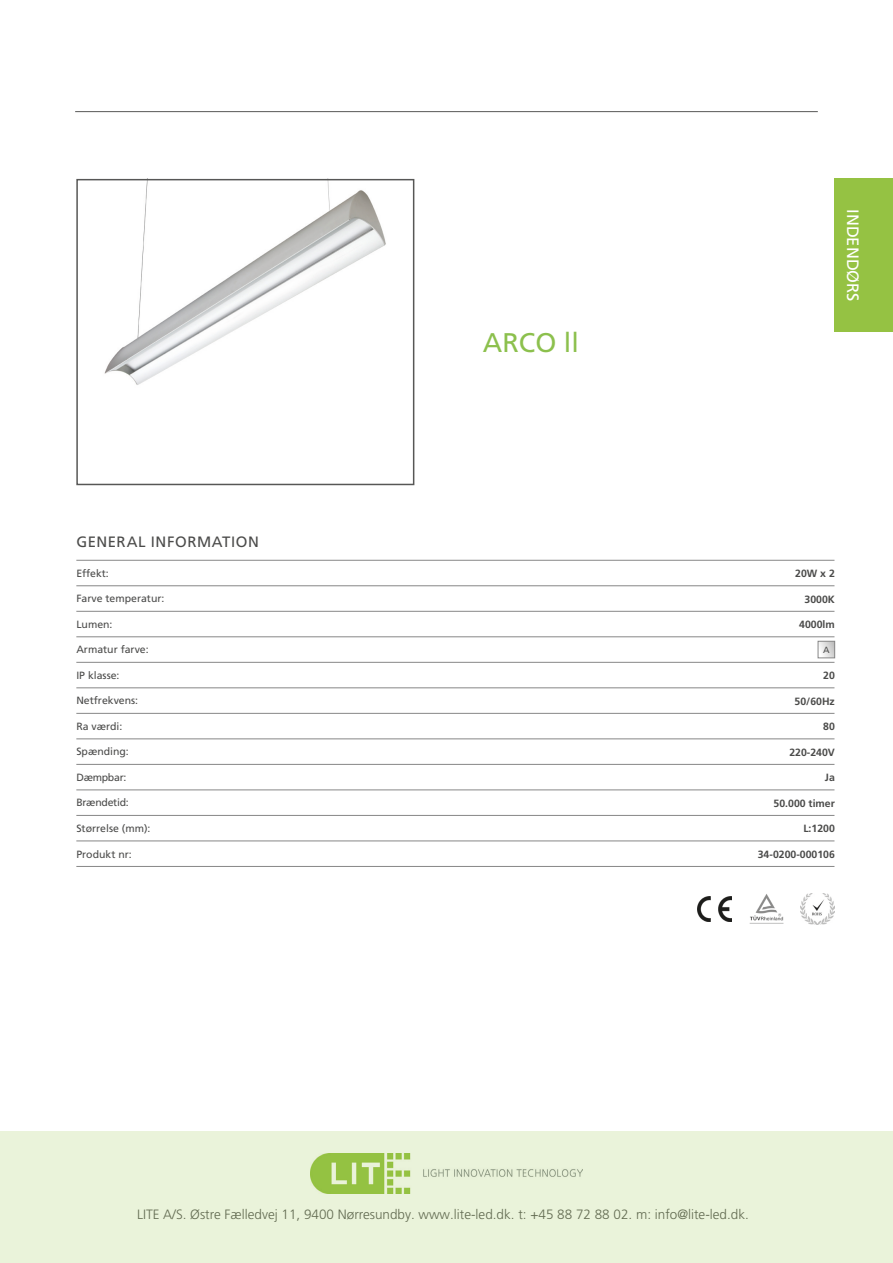
<style>
.page{position:relative;width:893px;height:1263px;background:#fff}
.page>*{position:absolute;margin:0;border:0;box-sizing:border-box;transform-origin:0 0}
.t1{font:27px "Frutiger LT Pro";color:#8cc04d}
.t2{font:16.5px "Frutiger LT Pro";color:#fff}
.t3{font:15px "Frutiger LT Pro";letter-spacing:.04em;color:#4b4b4a}
.t4{font:300 13.5px "Frutiger LT Pro";color:#575756}
.t5{font:10.5px "Frutiger LT Pro";color:#4b4b4a}
.t6{font:700 10.5px "Frutiger LT Pro";color:#4b4b4a}
.t7{font:10.5px "Frutiger LT Pro";letter-spacing:-.025em;color:#4b4b4a}
.t8{font:9px "Frutiger LT Pro";color:#4b4b4a}
</style>
<div class="page">
<img style="left:104px;top:182px;width:282px;height:203px">
<div style="left:0;top:1131px;width:893px;height:132px;background:#eaf3da"></div>
<div style="left:835px;top:178px;width:58px;height:154px;background:#95c243"></div>
<hr style="left:75px;top:111px;width:743px;height:1px;background:#575756">
<div style="left:76px;top:179px;width:338px;height:306px;border:2px solid #575756"></div>
<hr style="left:76px;top:585px;width:758px;height:1px;background:#878787">
<hr style="left:76px;top:611px;width:758px;height:1px;background:#878787">
<hr style="left:76px;top:636px;width:758px;height:1px;background:#878787">
<hr style="left:76px;top:662px;width:758px;height:1px;background:#878787">
<hr style="left:76px;top:688px;width:758px;height:1px;background:#878787">
<hr style="left:76px;top:713px;width:758px;height:1px;background:#878787">
<hr style="left:76px;top:739px;width:758px;height:1px;background:#878787">
<hr style="left:76px;top:764px;width:758px;height:1px;background:#878787">
<hr style="left:76px;top:790px;width:758px;height:1px;background:#878787">
<hr style="left:76px;top:841px;width:758px;height:1px;background:#878787">
<hr style="left:76px;top:815px;width:758px;height:1px;background:#878787">
<hr style="left:76px;top:866px;width:758px;height:1px;background:#878787">
<hr style="left:76px;top:560px;width:758px;height:1px;background:#878787">
<svg style="left:820px;top:643px;width:13px;height:13px"></svg>
<div style="left:818px;top:641px;width:17px;height:17px;border:1px solid #878787"></div>
<img style="left:697px;top:896px;width:34px;height:26px">
<img style="left:749px;top:894px;width:34px;height:30px">
<img style="left:801px;top:894px;width:34px;height:30px">
<p class="t3" style="left:76px;top:533px;width:184px">GENERAL INFORMATION</p>
<p class="t5" style="left:76px;top:567px;width:34px">Effekt:</p>
<p class="t5" style="left:76px;top:592px;width:90px">Farve temperatur:</p>
<p class="t5" style="left:76px;top:618px;width:38px">Lumen:</p>
<p class="t5" style="left:76px;top:643px;width:74px">Armatur farve:</p>
<p class="t5" style="left:76px;top:669px;width:45px">IP klasse:</p>
<p class="t5" style="left:76px;top:695px;width:63px">Netfrekvens:</p>
<p class="t5" style="left:76px;top:720px;width:48px">Ra værdi:</p>
<p class="t5" style="left:76px;top:746px;width:54px">Spænding:</p>
<p class="t7" style="left:76px;top:771px;width:52px">Dæmpbar:</p>
<p class="t7" style="left:76px;top:797px;width:54px">Brændetid:</p>
<p class="t5" style="left:76px;top:822px;width:76px">Størrelse (mm):</p>
<p class="t5" style="left:76px;top:848px;width:57px">Produkt nr:</p>
<p class="t1" style="left:483px;top:327px;width:98px">ARCO ll</p>
<p class="t2" style="left:862px;top:209px;width:94px;rotate:90deg">INDENDØRS</p>
<p class="t6" style="left:795px;top:567px;width:41px">20W x 2</p>
<p class="t6" style="left:804px;top:593px;width:32px">3000K</p>
<p class="t6" style="left:799px;top:618px;width:37px">4000lm</p>
<p class="t8" style="left:823px;top:644px;width:8px">A</p>
<p class="t6" style="left:823px;top:669px;width:13px">20</p>
<p class="t6" style="left:795px;top:695px;width:42px">50/60Hz</p>
<p class="t6" style="left:823px;top:720px;width:13px">80</p>
<p class="t6" style="left:789px;top:746px;width:47px">220-240V</p>
<p class="t6" style="left:825px;top:771px;width:11px">Ja</p>
<p class="t6" style="left:774px;top:797px;width:63px">50.000 timer</p>
<p class="t6" style="left:803px;top:822px;width:33px">L:1200</p>
<p class="t6" style="left:758px;top:848px;width:79px">34-0200-000106</p>
<p class="t4" style="left:137px;top:1206px;width:613px">LITE A/S. Østre Fælledvej 11, 9400 Nørresundby. www.lite-led.dk. t: +45 88 72 88 02. m: info@lite-led.dk.</p>
</div>
